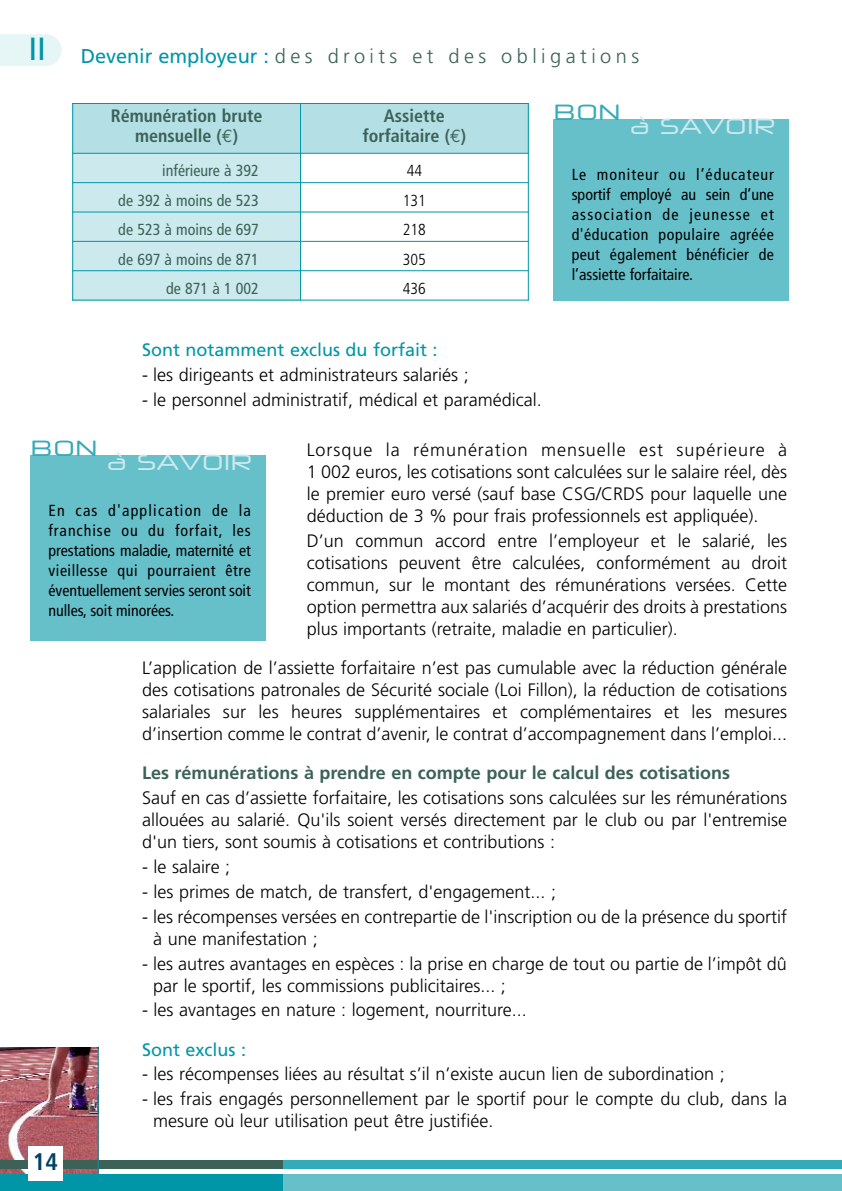
<style>
.page{position:relative;width:842px;height:1191px;background:#fff}
.page>*{position:absolute;margin:0;border:0;box-sizing:border-box;transform-origin:0 0}
.t1{font:700 condensed 24px "Frutiger";color:#004265}
.t2{font:22px "Neuropol X Free";color:#cceaed}
.t3{font:22px "Neuropol X Free";color:#33abb9}
.t4{font:300 20px "Frutiger";letter-spacing:.22em;color:#3c6258}
.t5{font:300 18px/22px "Frutiger";color:#000;text-align:justify}
.t6{font:700 18px "Frutiger";color:#3c6258}
.t7{font:700 condensed 18px/20px "Frutiger";color:#3c6258;text-align:center}
.t8{font:18px "Frutiger";color:#0096a7}
.t9{font:condensed 16px/20px "Frutiger";letter-spacing:-.005em;color:#000;text-align:justify}
.t10{font:condensed 16px "Frutiger";color:#3c6258}
.t11{font:300 condensed 16px "Frutiger";color:#000}
.s1{font-weight:400;font-size:32px;color:#0096a7}
.s2{font-weight:400;color:#0096a7}
.s3{font-family:"Euro Mono";font-weight:400;font-stretch:normal}
</style>
<div class="page">
<img style="left:0;top:1047px;width:98px;height:127px">
<div style="left:0;top:1159px;width:283px;height:9px;background:#3c6258"></div>
<div style="left:0;top:1174px;width:283px;height:16px;background:#0096a7"></div>
<div style="left:283px;top:1174px;width:559px;height:16px;background:#66c0ca"></div>
<div style="left:283px;top:1159px;width:559px;height:9px;background:#33abb9"></div>
<div style="left:28px;top:1146px;width:34px;height:34px;background:#fff"></div>
<hr style="left:98px;top:1046px;width:1px;height:128px;background:#0096a7">
<div style="left:0;top:34px;width:62px;height:32px;background:#e6f5f6"></div>
<div style="left:72px;top:103px;width:228px;height:50px;background:#b3dfe5"></div>
<div style="left:300px;top:103px;width:229px;height:50px;background:#b3dfe5"></div>
<div style="left:72px;top:153px;width:228px;height:30px;background:#cceaed"></div>
<div style="left:72px;top:183px;width:228px;height:29px;background:#cceaed"></div>
<div style="left:72px;top:212px;width:228px;height:29px;background:#cceaed"></div>
<div style="left:72px;top:241px;width:228px;height:30px;background:#cceaed"></div>
<div style="left:72px;top:271px;width:228px;height:29px;background:#cceaed"></div>
<hr style="left:72px;top:103px;width:1px;height:197px;background:#0096a7">
<hr style="left:300px;top:103px;width:1px;height:197px;background:#0096a7">
<hr style="left:528px;top:103px;width:1px;height:197px;background:#0096a7">
<hr style="left:72px;top:103px;width:457px;height:1px;background:#0096a7">
<hr style="left:72px;top:153px;width:457px;height:1px;background:#0096a7">
<hr style="left:72px;top:182px;width:457px;height:1px;background:#0096a7">
<hr style="left:72px;top:211px;width:457px;height:1px;background:#0096a7">
<hr style="left:72px;top:241px;width:457px;height:1px;background:#0096a7">
<hr style="left:72px;top:270px;width:457px;height:1px;background:#0096a7">
<hr style="left:72px;top:299px;width:457px;height:1px;background:#0096a7">
<div style="left:553px;top:119px;width:235px;height:181px;background:#66c0ca"></div>
<div style="left:30px;top:455px;width:235px;height:186px;background:#66c0ca"></div>
<p class="t4" style="left:28px;top:48px;width:612px"><span class="s1">II</span> <span class="s2">Devenir employeur :</span> des droits et des obligations</p>
<p class="t7" style="left:111px;top:108px;width:153px">Rémunération brute mensuelle (<span class="s3">€</span>)</p>
<p class="t7" style="left:363px;top:108px;width:105px">Assiette forfaitaire (<span class="s3">€</span>)</p>
<p class="t10" style="left:162px;top:164px;width:98px">inférieure à 392</p>
<p class="t11" style="left:407px;top:164px;width:17px">44</p>
<p class="t10" style="left:118px;top:194px;width:142px">de 392 à moins de 523</p>
<p class="t11" style="left:403px;top:194px;width:25px">131</p>
<p class="t10" style="left:118px;top:223px;width:142px">de 523 à moins de 697</p>
<p class="t11" style="left:403px;top:223px;width:25px">218</p>
<p class="t10" style="left:118px;top:252px;width:142px">de 697 à moins de 871</p>
<p class="t11" style="left:403px;top:252px;width:25px">305</p>
<p class="t10" style="left:166px;top:282px;width:94px">de 871 à 1 002</p>
<p class="t11" style="left:403px;top:282px;width:25px">436</p>
<p class="t3" style="left:554px;top:104px;width:69px">BON</p>
<p class="t2" style="left:630px;top:118px;width:146px">à SAVOIR</p>
<p class="t9" style="left:572px;top:166px;width:204px">Le moniteur ou l’éducateur sportif employé au sein d’une association de jeunesse et d'éducation populaire agréée peut également bénéficier de l’assiette forfaitaire.</p>
<p class="t8" style="left:142px;top:343px;width:297px">Sont notamment exclus du forfait :</p>
<p class="t5" style="left:142px;top:365px;width:328px">- les dirigeants et administrateurs salariés ;</p>
<p class="t5" style="left:142px;top:390px;width:401px">- le personnel administratif, médical et paramédical.</p>
<p class="t5" style="left:307px;top:440px;width:482px">Lorsque la rémunération mensuelle est supérieure à 1 002 euros, les cotisations sont calculées sur le salaire réel, dès le premier euro versé (sauf base CSG/CRDS pour laquelle une déduction de 3 % pour frais professionnels est appliquée).</p>
<p class="t5" style="left:307px;top:531px;width:482px">D’un commun accord entre l’employeur et le salarié, les cotisations peuvent être calculées, conformément au droit commun, sur le montant des rémunérations versées. Cette option permettra aux salariés d’acquérir des droits à prestations plus importants (retraite, maladie en particulier).</p>
<p class="t5" style="left:142px;top:658px;width:647px">L’application de l’assiette forfaitaire n’est pas cumulable avec la réduction générale des cotisations patronales de Sécurité sociale (Loi Fillon), la réduction de cotisations salariales sur les heures supplémentaires et complémentaires et les mesures d’insertion comme le contrat d’avenir, le contrat d’accompagnement dans l’emploi...</p>
<p class="t6" style="left:142px;top:766px;width:590px">Les rémunérations à prendre en compte pour le calcul des cotisations</p>
<p class="t5" style="left:142px;top:788px;width:647px">Sauf en cas d’assiette forfaitaire, les cotisations sons calculées sur les rémunérations allouées au salarié. Qu'ils soient versés directement par le club ou par l'entremise d'un tiers, sont soumis à cotisations et contributions :</p>
<p class="t5" style="left:142px;top:857px;width:90px">- le salaire ;</p>
<p class="t5" style="left:142px;top:882px;width:415px">- les primes de match, de transfert, d'engagement... ;</p>
<p class="t5" style="left:153px;top:907px;width:635px;text-indent:-11px">- les récompenses versées en contrepartie de l'inscription ou de la présence du sportif à une manifestation ;</p>
<p class="t5" style="left:153px;top:953px;width:635px;text-indent:-11px">- les autres avantages en espèces : la prise en charge de tout ou partie de l’impôt dû par le sportif, les commissions publicitaires... ;</p>
<p class="t5" style="left:142px;top:1000px;width:386px">- les avantages en nature : logement, nourriture...</p>
<p class="t8" style="left:142px;top:1042px;width:105px">Sont exclus :</p>
<p class="t5" style="left:142px;top:1064px;width:584px">- les récompenses liées au résultat s’il n’existe aucun lien de subordination ;</p>
<p class="t5" style="left:153px;top:1089px;width:635px;text-indent:-11px">- les frais engagés personnellement par le sportif pour le compte du club, dans la mesure où leur utilisation peut être justifiée.</p>
<p class="t3" style="left:31px;top:440px;width:69px">BON</p>
<p class="t2" style="left:107px;top:454px;width:146px">à SAVOIR</p>
<p class="t9" style="left:49px;top:501px;width:204px">En cas d'application de la franchise ou du forfait, les prestations maladie, maternité et vieillesse qui pourraient être éventuel lement servies seront soit nulles, soit minorées.</p>
<h1 class="t1" style="left:33px;top:1152px;width:26px">14</h1>
</div>
